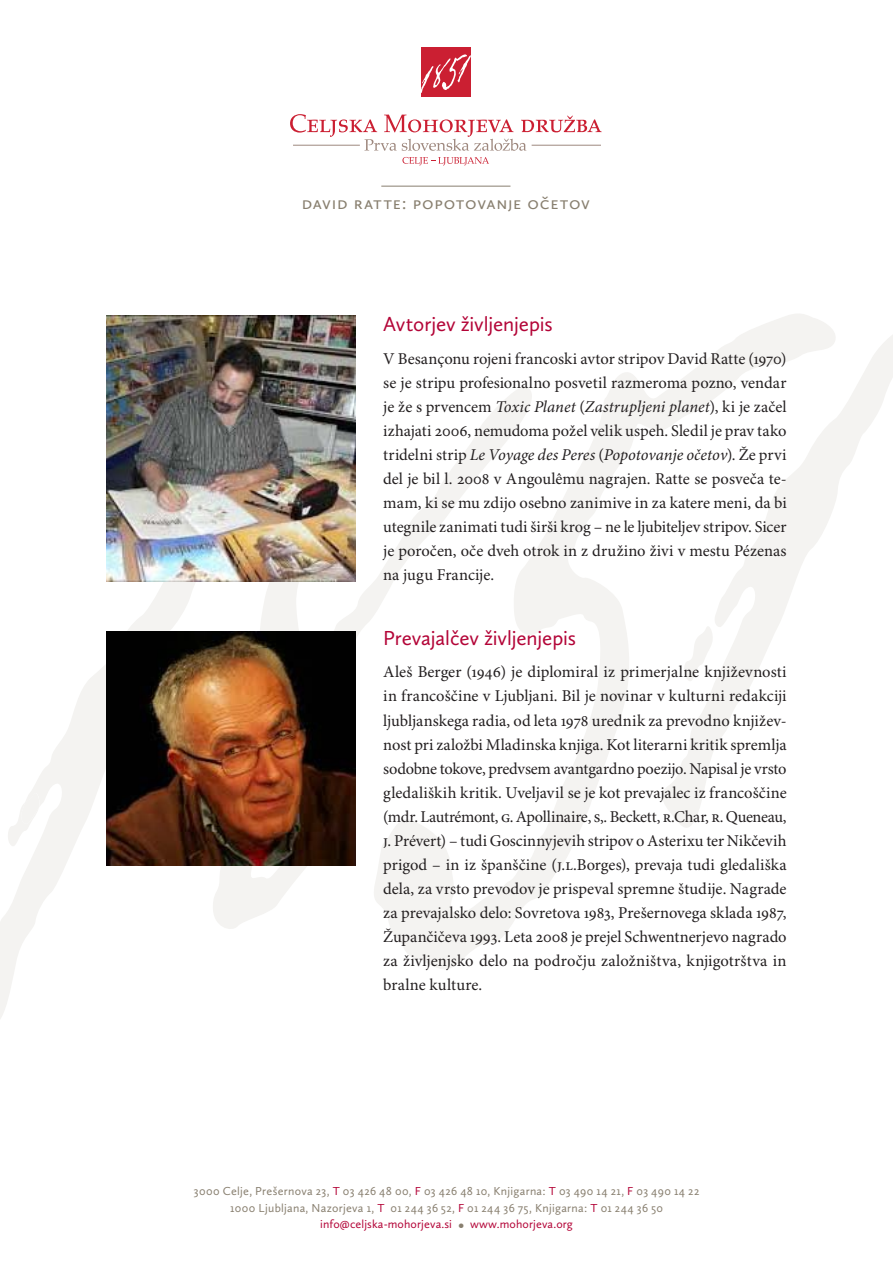
<style>
.page{position:relative;width:893px;height:1263px;background:#fff}
.page>*{position:absolute;margin:0;border:0;box-sizing:border-box;transform-origin:0 0}
.zivljenjepis{font:21px "Calluna Sans";letter-spacing:-.02em;color:#b30437}
.besedilo{font:18px "Calluna Sans";letter-spacing:.035em;color:#887f6f}
.besedilo-2{font:16.5px/24px "Minion Pro";letter-spacing:.01em;color:#231f20;text-align:justify}
.besedilo-3{font:12px "Calluna Sans";letter-spacing:.025em;color:#887f6f}
.t1{font:12px "Calluna Sans";letter-spacing:.01em;color:#b30437}
.s1{font-style:italic}
.s2{color:#b30437}
.s3{font-size:16.5px;color:#887f6f}
</style>
<div class="page">
<svg style="left:219px;top:582px;width:150px;height:347px"></svg>
<svg style="left:369px;top:314px;width:461px;height:655px"></svg>
<svg style="left:0;top:582px;width:219px;height:437px"></svg>
<svg style="left:6px;top:789px;width:34px;height:61px"></svg>
<svg style="left:655px;top:327px;width:238px;height:515px"></svg>
<div style="left:421px;top:47px;width:50px;height:50px;background:#cb1f32"></div>
<svg style="left:421px;top:54px;width:50px;height:39px"></svg>
<svg style="left:290px;top:114px;width:312px;height:37px"></svg>
<hr style="left:293px;top:145px;width:67px;height:1px;background:#9e887e">
<hr style="left:532px;top:145px;width:69px;height:1px;background:#9e887e">
<svg style="left:402px;top:157px;width:87px;height:8px"></svg>
<hr style="left:381px;top:186px;width:129px;height:1px;background:#887f6f">
<img style="left:106px;top:316px;width:250px;height:266px">
<img style="left:106px;top:631px;width:250px;height:234px">
<p class="besedilo" style="left:302px;top:192px;width:290px">david ratte: popotovanje očetov</p>
<p class="zivljenjepis" style="left:383px;top:312px;width:171px">Avtorjev življenjepis</p>
<p class="besedilo-2" style="left:383px;top:347px;width:405px">V Besançonu rojeni francoski avtor stripov David Ratte (1970) se je stripu profesionalno posvetil razmeroma pozno, vendar je že s prvencem <span class="s1">Toxic Planet</span> (<span class="s1">Zastrupljeni planet</span>), ki je začel izhajati 2006, nemudoma požel velik uspeh. Sledil je prav tako tridelni strip <span class="s1">Le Voyage des Peres</span> (<span class="s1">Popotovanje očetov</span>). Že prvi del je bil l. 2008 v Angoulêmu nagrajen. Ratte se posveča te&shy;mam, ki se mu zdijo osebno zanimive in za katere meni, da bi utegnile zanimati tudi širši krog – ne le ljubiteljev stripov. Sicer je poročen, oče dveh otrok in z družino živi v mestu Pézenas na jugu Francije.</p>
<p class="zivljenjepis" style="left:383px;top:625px;width:194px">Prevajalčev življenjepis</p>
<p class="besedilo-2" style="left:383px;top:661px;width:405px">Aleš Berger (1946) je diplomiral iz primerjalne književnosti in francoščine v Ljubljani. Bil je novinar v kulturni redakciji ljubljanskega radia, od leta 1978 urednik za prevodno književ&shy;nost pri založbi Mladinska knjiga. Kot literarni kritik spremlja sodobne tokove, predvsem avantgardno poezijo. Napisal je vrsto gledaliških kritik. Uveljavil se je kot prevajalec iz francoščine (mdr. Lautrémont, G. Apollinaire, S,. Beckett, R.Char, R. Queneau, J. Prévert) – tudi Goscinnyjevih stripov o Asterixu ter Nikčevih prigod – in iz španščine (J.L.Borges), prevaja tudi gledališka dela, za vrsto prevodov je prispeval spremne študije. Nagrade za prevajalsko delo: Sovretova 1983, Prešernovega sklada 1987, Župančičeva 1993. Leta 2008 je prejel Schwentnerjevo nagrado za življenjsko delo na področju založništva, knjigotrštva in bralne kulture.</p>
<p class="besedilo-3" style="left:194px;top:1184px;width:507px">3000 Celje, Prešernova 23, <span class="s2">T</span> 03 426 48 00, <span class="s2">F</span> 03 426 48 10, Knjigarna: <span class="s2">T</span> 03 490 14 21, <span class="s2">F</span> 03 490 14 22</p>
<p class="besedilo-3" style="left:230px;top:1201px;width:434px">1000 Ljubljana, Nazorjeva 1, <span class="s2">T</span> 01 244 36 52, <span class="s2">F</span> 01 244 36 75, Knjigarna: <span class="s2">T</span> 01 244 36 50</p>
<p class="t1" style="left:320px;top:1217px;width:254px">info@celjska-mohorjeva.si <span class="s3">•</span> www.mohorjeva.org</p>
</div>
